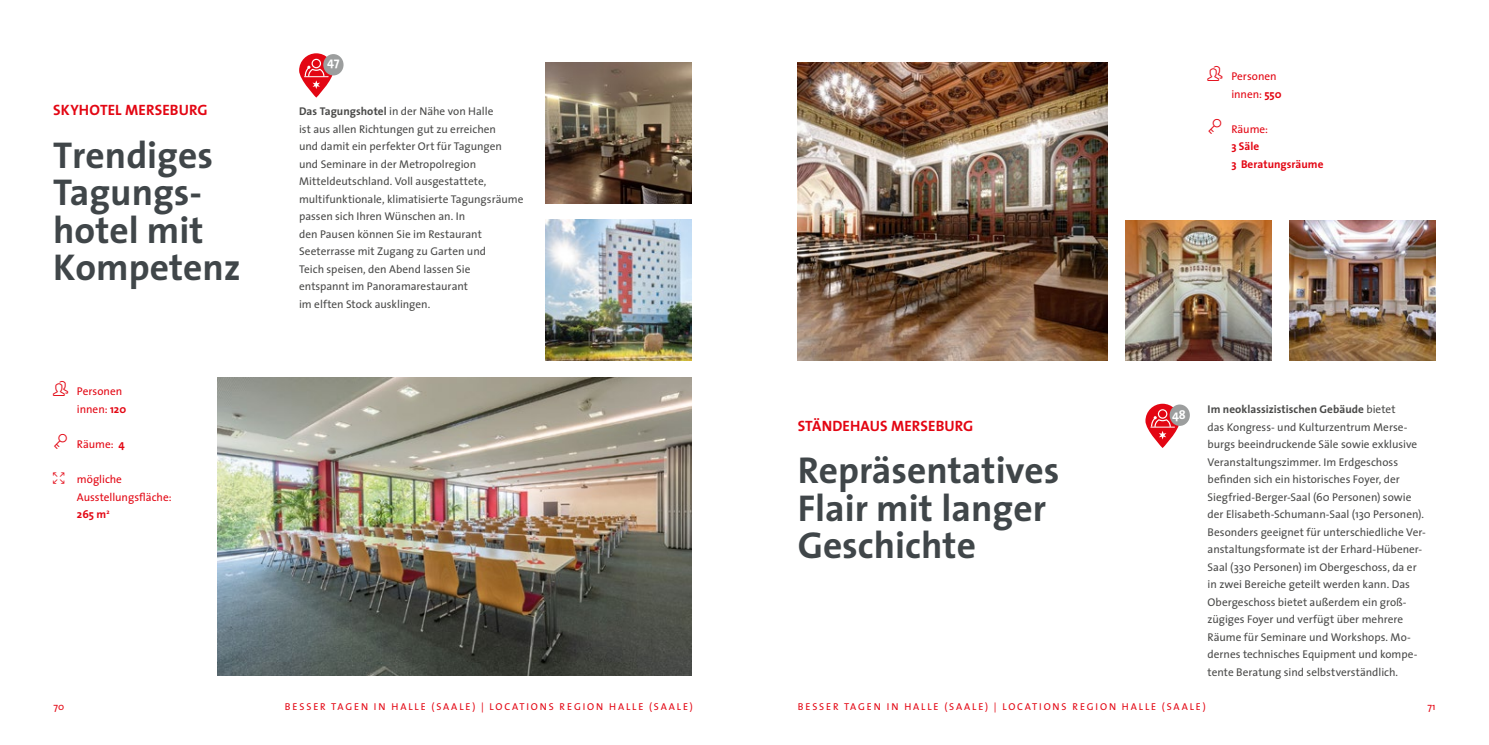
<style>
.page{position:relative;width:1489px;height:745px;background:#fff}
.page>*{position:absolute;margin:0;border:0;box-sizing:border-box;transform-origin:0 0}
.t1{font:700 37.5px/37.5px "The Sans";color:#404649}
.t2{font:700 15px "The Sans";letter-spacing:.01em;color:#e30613}
.t3{font:700 12.5px "The Sans";color:#fff}
.t4{font:11.25px/17.5px "The Sans";color:#4a4a49}
.t5{font:11.25px/17.5px "The Sans";color:#e30613}
.t6{font:700 11.25px/17.5px "The Sans";letter-spacing:.005em;color:#e30613}
.t7{font:10px "The Sans";letter-spacing:.19em;color:#e30613}
.s1{font-weight:700}
</style>
<div class="page">
<svg style="left:1145px;top:403px;width:34px;height:45px"></svg>
<svg style="left:1150px;top:409px;width:24px;height:30px"></svg>
<div style="left:1169px;top:404px;width:20px;height:21px;background:#9c9e9e;border-radius:50%"></div>
<img style="left:797px;top:63px;width:310px;height:297px">
<img style="left:1289px;top:220px;width:146px;height:140px">
<img style="left:1125px;top:220px;width:146px;height:140px">
<img style="left:217px;top:378px;width:474px;height:297px">
<svg style="left:299px;top:53px;width:34px;height:45px"></svg>
<svg style="left:304px;top:59px;width:24px;height:30px"></svg>
<div style="left:323px;top:54px;width:20px;height:21px;background:#9c9e9e;border-radius:50%"></div>
<img style="left:545px;top:219px;width:146px;height:141px">
<img style="left:545px;top:63px;width:146px;height:140px">
<p class="t3" style="left:327px;top:51px;width:14px">47</p>
<h2 class="t2" style="left:53px;top:97px;width:156px">SKYHOTEL MERSEBURG</h2>
<p class="t4" style="left:299px;top:102px;width:226px"><span class="s1">Das Tagungshotel</span> in der Nähe von Halle<br>ist aus allen Richtungen gut zu erreichen<br>und damit ein perfekter Ort für Tagungen und Seminare in der Metropolregion Mitteldeutschland. Voll ausgestattete, multifunktionale, klimatisierte Tagungsräume passen sich Ihren Wünschen an. In<br>den Pausen können Sie im Restaurant Seeterrasse mit Zugang zu Garten und<br>Teich speisen, den Abend lassen Sie entspannt im Panoramarestaurant<br>im elften Stock ausklingen.</p>
<h1 class="t1" style="left:53px;top:135px;width:189px">Trendiges<br>Tagungs&shy;hotel mit<br>Kompetenz</h1>
<p class="t5" style="left:77px;top:382px;width:51px">Personen innen: <span class="s1">120</span></p>
<p class="t5" style="left:77px;top:435px;width:49px">Räume: <span class="s1">4</span></p>
<p class="t5" style="left:77px;top:470px;width:96px">mögliche<br>Ausstellungsfläche:<br><span class="s1">265 m</span><sup>2</sup></p>
<h2 class="t2" style="left:797px;top:412px;width:177px">STÄNDEHAUS MERSEBURG</h2>
<h1 class="t1" style="left:797px;top:450px;width:263px">Repräsentatives<br>Flair mit langer<br>Geschichte</h1>
<p class="t5" style="left:1231px;top:67px;width:52px">Personen innen: <span class="s1">550</span></p>
<p class="t5" style="left:1231px;top:120px;width:38px">Räume:</p>
<p class="t6" style="left:1231px;top:137px;width:94px">3 Säle<br>3 Beratungsräume</p>
<p class="t3" style="left:1171px;top:404px;width:15px">48</p>
<p class="t4" style="left:1207px;top:400px;width:220px"><span class="s1">Im neoklassizistischen Gebäude</span> bietet<br>das Kongress- und Kulturzentrum Merse&shy;burgs beeindruckende Säle sowie exklusive Veranstaltungszimmer. Im Erdgeschoss befinden sich ein historisches Foyer, der Siegfried-Berger-Saal (60 Personen) sowie der Elisabeth-Schumann-Saal (130 Personen).<br>Besonders geeignet für unterschiedliche Ver&shy;anstaltungsformate ist der Erhard-Hübener-Saal (330 Personen) im Obergeschoss, da er in zwei Bereiche geteilt werden kann. Das Obergeschoss bietet außerdem ein groß&shy;zügiges Foyer und verfügt über mehrere Räume für Seminare und Workshops. Mo&shy;dernes technisches Equipment und kompe&shy;tente Beratung sind selbstverständlich.</p>
<p class="t7" style="left:285px;top:698px;width:409px">BESSER TAGEN IN HALLE (SAALE) | LOCATIONS REGION HALLE (SAALE)</p>
<p class="t7" style="left:797px;top:698px;width:409px">BESSER TAGEN IN HALLE (SAALE) | LOCATIONS REGION HALLE (SAALE)</p>
<p class="t7" style="left:53px;top:698px;width:12px">70</p>
<p class="t7" style="left:1427px;top:698px;width:9px">71</p>
</div>
